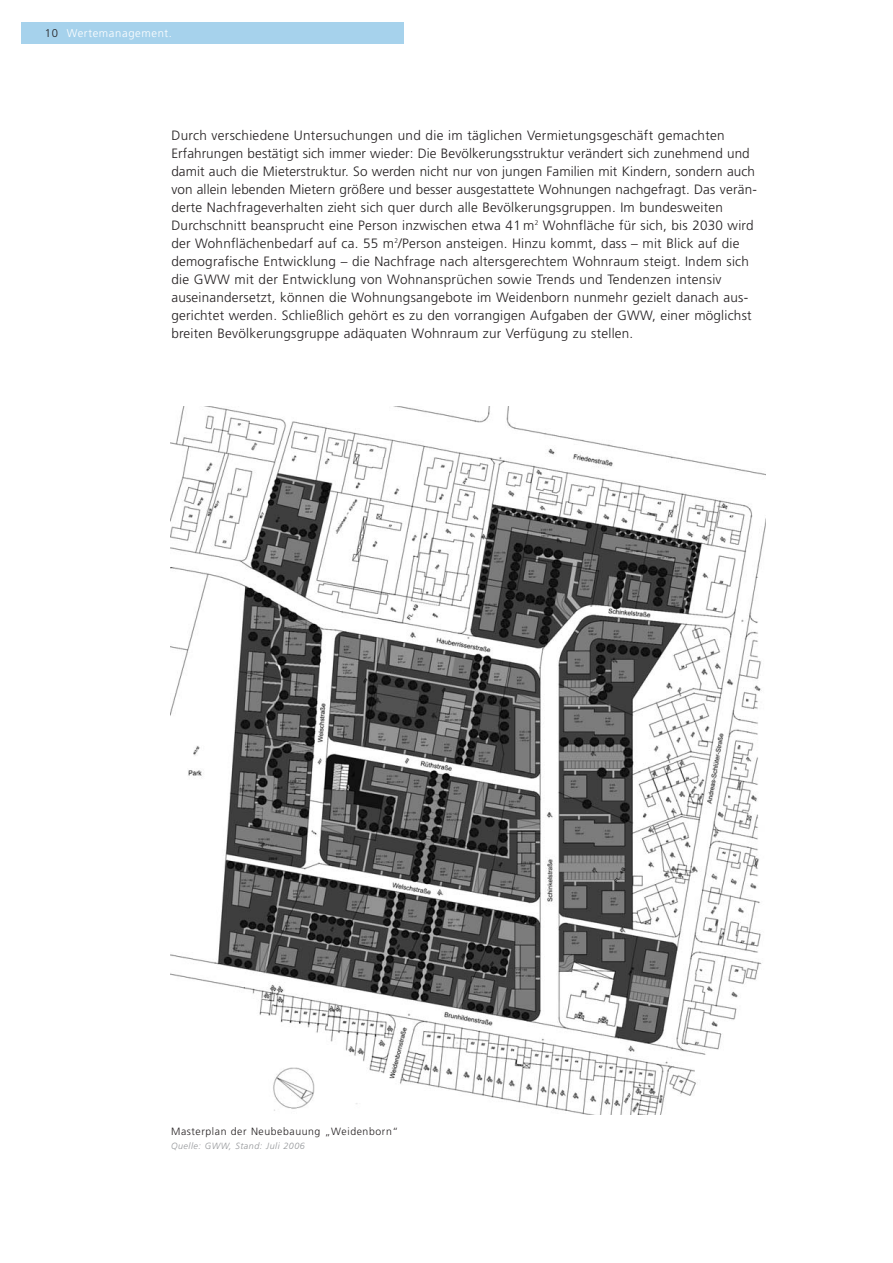
<style>
.page{position:relative;width:893px;height:1263px;background:#fff}
.page>*{position:absolute;margin:0;border:0;box-sizing:border-box;transform-origin:0 0}
.t1{font:300 13.5px/18px "Frutiger";letter-spacing:.015em;color:#231f20}
.t2{font:300 11.25px "Frutiger";letter-spacing:.055em;color:#fff}
.t3{font:300 10.5px "Frutiger";letter-spacing:.055em;color:#231f20}
.t4{font:italic 300 9px "Frutiger";letter-spacing:.055em;color:#939598}
.s1{color:#231f20}
</style>
<div class="page">
<div style="left:21px;top:22px;width:383px;height:21px;background:#a6d2ec"></div>
<img style="left:171px;top:406px;width:595px;height:709px">
<div style="left:165px;top:1048px;width:101px;height:68px;background:#fff"></div>
<p class="t2" style="left:45px;top:29px;width:129px"><span class="s1">10</span> Wertemanagement.</p>
<p class="t1" style="left:171px;top:127px;width:587px">Durch verschiedene Untersuchungen und die im täglichen Vermietungsgeschäft gemachten Erfahrungen bestätigt sich immer wieder: Die Bevölkerungsstruktur verändert sich zunehmend und damit auch die Mieterstruktur. So werden nicht nur von jungen Familien mit Kindern, sondern auch von allein lebenden Mietern größere und besser ausgestattete Wohnungen nachgefragt. Das verän&shy;derte Nachfrageverhalten zieht sich quer durch alle Bevölkerungsgruppen. Im bundesweiten Durchschnitt beansprucht eine Person inzwischen etwa 41 m<sup>2</sup> Wohnfläche für sich, bis 2030 wird der Wohnflächenbedarf auf ca. 55 m<sup>2</sup>/Person ansteigen. Hinzu kommt, dass – mit Blick auf die demografische Entwicklung – die Nachfrage nach altersgerechtem Wohnraum steigt. Indem sich die GWW mit der Entwicklung von Wohnansprüchen sowie Trends und Tendenzen intensiv auseinandersetzt, können die Wohnungsangebote im Weidenborn nunmehr gezielt danach aus&shy;gerichtet werden. Schließlich gehört es zu den vorrangigen Aufgaben der GWW, einer möglichst breiten Bevölkerungsgruppe adäquaten Wohnraum zur Verfügung zu stellen.</p>
<p class="t3" style="left:171px;top:1127px;width:229px">Masterplan der Neubebauung „Weidenborn“</p>
<p class="t4" style="left:171px;top:1142px;width:135px">Quelle: GWW, Stand: Juli 2006</p>
</div>
